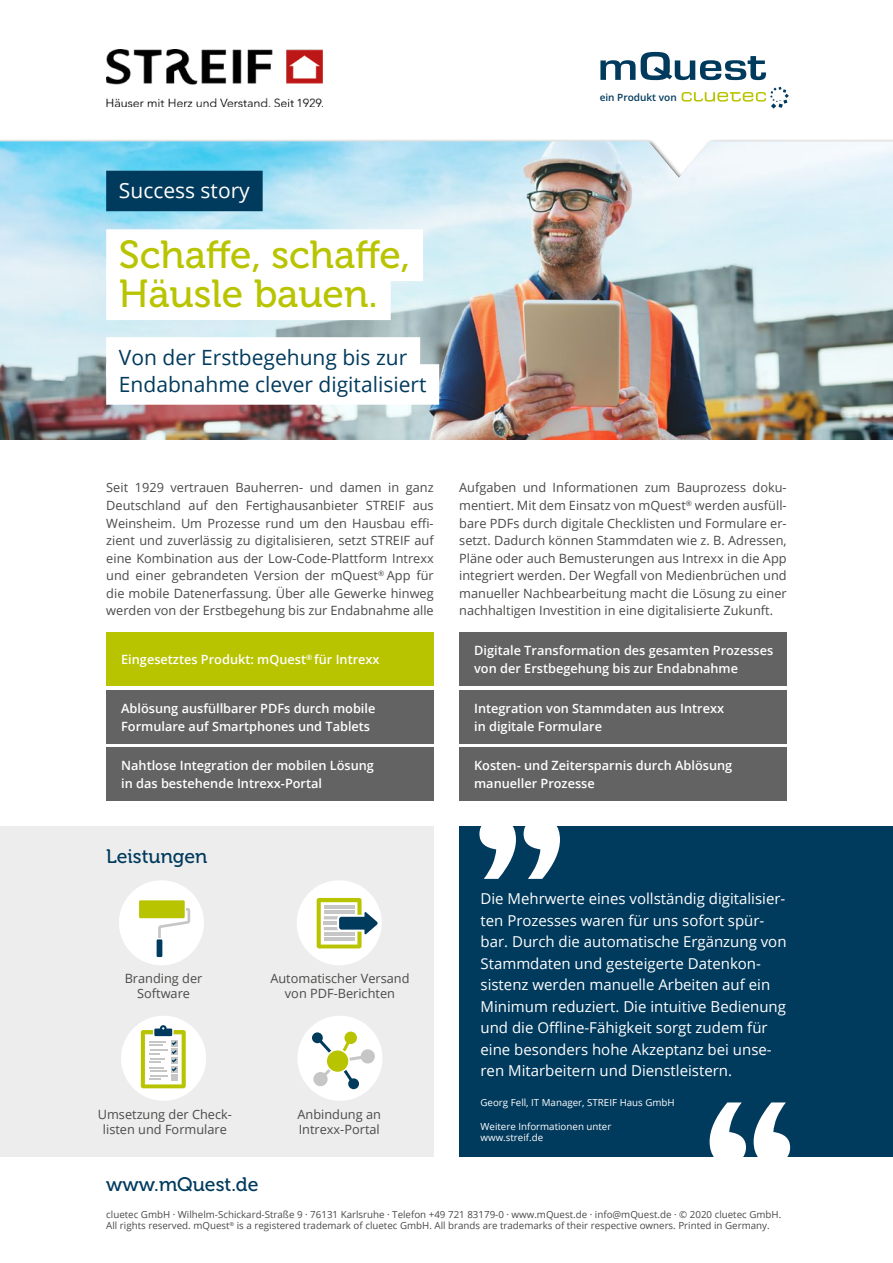
<style>
.page{position:relative;width:893px;height:1263px;background:#fff}
.page>*{position:absolute;margin:0;border:0;box-sizing:border-box;transform-origin:0 0}
.t1{font:39px/39px "Museo 500";color:#b9c400}
.t2{font:21px/27px "Open Sans";color:#003a5d}
.t3{font:21px "Open Sans";color:#fff}
.t4{font:19.5px "Museo 500";color:#003a5d}
.t5{font:15px/21.5px "Open Sans";color:#fff}
.t6{font:12.75px/17.5px "Open Sans";color:#4a4a49;text-align:center}
.t7{font:600 12.75px/17.9px "Open Sans";color:#fff}
.t8{font:600 10.05px "Open Sans";color:#003a5d}
.t9{font:9.75px/11.7px "Open Sans";color:#4a4a49}
.t10{font:9.75px/11.7px "Open Sans";color:#fff}
</style>
<div class="page">
<div style="left:0;top:826px;width:434px;height:331px;background:#ededed"></div>
<div style="left:459px;top:826px;width:434px;height:331px;background:#003a5d"></div>
<img style="left:0;top:141px;width:893px;height:299px">
<div style="left:106px;top:633px;width:328px;height:53px;background:#b9c400"></div>
<div style="left:459px;top:633px;width:328px;height:53px;background:#646363"></div>
<div style="left:106px;top:690px;width:328px;height:53px;background:#646363"></div>
<div style="left:459px;top:690px;width:328px;height:53px;background:#646363"></div>
<svg style="left:479px;top:826px;width:81px;height:53px"></svg>
<svg style="left:710px;top:1102px;width:80px;height:55px"></svg>
<div style="left:106px;top:337px;width:314px;height:41px;background:#fff"></div>
<div style="left:106px;top:364px;width:333px;height:41px;background:#fff"></div>
<div style="left:106px;top:171px;width:157px;height:40px;background:#003a5d"></div>
<div style="left:106px;top:229px;width:317px;height:52px;background:#fff"></div>
<div style="left:106px;top:268px;width:285px;height:52px;background:#fff"></div>
<svg style="left:600px;top:52px;width:166px;height:28px"></svg>
<svg style="left:682px;top:87px;width:107px;height:21px"></svg>
<div style="left:297px;top:1016px;width:85px;height:85px;background:#fff;border-radius:50%"></div>
<div style="left:327px;top:1050px;width:21px;height:22px;background:#b9c400;border-radius:50%"></div>
<svg style="left:343px;top:1031px;width:32px;height:32px"></svg>
<svg style="left:313px;top:1069px;width:18px;height:17px"></svg>
<svg style="left:344px;top:1070px;width:15px;height:19px"></svg>
<svg style="left:312px;top:1032px;width:19px;height:21px"></svg>
<div style="left:297px;top:880px;width:85px;height:85px;background:#fff;border-radius:50%"></div>
<svg style="left:317px;top:898px;width:61px;height:50px"></svg>
<div style="left:119px;top:880px;width:85px;height:85px;background:#fff;border-radius:50%"></div>
<div style="left:139px;top:900px;width:46px;height:18px;background:#b9c400"></div>
<svg style="left:158px;top:908px;width:32px;height:30px"></svg>
<div style="left:157px;top:939px;width:5px;height:18px;background:#003a5d"></div>
<div style="left:121px;top:1016px;width:85px;height:85px;background:#fff;border-radius:50%"></div>
<svg style="left:141px;top:1025px;width:45px;height:63px"></svg>
<div style="left:459px;top:748px;width:328px;height:53px;background:#646363"></div>
<div style="left:106px;top:748px;width:328px;height:53px;background:#646363"></div>
<img style="left:106px;top:49px;width:216px;height:57px">
<h2 class="t3" style="left:119px;top:176px;width:132px">Success story</h2>
<h1 class="t1" style="left:119px;top:236px;width:293px">Schaffe, schaffe,<br>Häusle bauen.</h1>
<h2 class="t2" style="left:119px;top:343px;width:309px">Von der Erstbegehung bis zur<br>Endabnahme clever digitalisiert</h2>
<p class="t8" style="left:600px;top:91px;width:79px">ein Produkt von</p>
<p class="t6" style="left:106px;top:479px;width:329px;text-align:justify">Seit 1929 vertrauen Bauherren- und damen in ganz Deutschland auf den Fertighausanbieter STREIF aus Weinsheim. Um Prozesse rund um den Hausbau effi&shy;zient und zuverlässig zu digitalisieren, setzt STREIF auf eine Kombination aus der Low-Code-Plattform Intrexx und einer gebrandeten Version der mQuest<sup>®</sup> App für die mobile Datenerfassung. Über alle Gewerke hinweg werden von der Erstbegehung bis zur Endabnahme alle</p>
<p class="t6" style="left:459px;top:479px;width:329px;text-align:justify">Aufgaben und Informationen zum Bauprozess doku&shy;mentiert. Mit dem Einsatz von mQuest<sup>®</sup> werden ausfüll&shy;bare PDFs durch digitale Checklisten und Formulare er&shy;setzt. Dadurch können Stammdaten wie z. B. Adressen, Pläne oder auch Bemusterungen aus Intrexx in die App integriert werden. Der Wegfall von Medienbrüchen und manueller Nachbearbeitung macht die Lösung zu einer nachhaltigen Investition in eine digitalisierte Zukunft.</p>
<p class="t7" style="left:121px;top:650px;width:260px">Eingesetztes Produkt: mQuest<sup>®</sup> für Intrexx</p>
<p class="t7" style="left:474px;top:642px;width:301px">Digitale Transformation des gesamten Prozesses von der Erstbegehung bis zur Endabnahme</p>
<p class="t7" style="left:121px;top:699px;width:256px">Ablösung ausfüllbarer PDFs durch mobile<br>Formulare auf Smartphones und Tablets</p>
<p class="t7" style="left:474px;top:699px;width:251px">Integration von Stammdaten aus Intrexx in digitale Formulare</p>
<p class="t7" style="left:121px;top:756px;width:254px">Nahtlose Integration der mobilen Lösung in das bestehende Intrexx-Portal</p>
<h3 class="t4" style="left:106px;top:846px;width:103px">Leistungen</h3>
<p class="t6" style="left:125px;top:970px;width:79px;line-height:15.3px">Branding der<br>Software</p>
<p class="t6" style="left:270px;top:970px;width:141px;line-height:15.3px">Automatischer Versand von PDF-Berichten</p>
<p class="t6" style="left:98px;top:1106px;width:136px;line-height:15.3px">Umsetzung der Check&shy;listen und Formulare</p>
<p class="t6" style="left:298px;top:1106px;width:85px;line-height:15.3px;text-align:left">Anbindung an<br>Intrexx-Portal</p>
<p class="t7" style="left:474px;top:756px;width:260px">Kosten- und Zeitersparnis durch Ablösung manueller Prozesse</p>
<p class="t5" style="left:480px;top:888px;width:308px">Die Mehrwerte eines vollständig digitalisier&shy;ten Prozesses waren für uns sofort spür&shy;bar. Durch die automatische Ergänzung von Stammdaten und gesteigerte Datenkon&shy;sistenz werden manuelle Arbeiten auf ein Minimum reduziert. Die intuitive Bedienung und die Offline-Fähigkeit sorgt zudem für eine besonders hohe Akzeptanz bei unse&shy;ren Mitarbeitern und Dienstleistern.</p>
<p class="t10" style="left:480px;top:1096px;width:196px">Georg Fell, IT Manager, STREIF Haus GmbH</p>
<p class="t10" style="left:480px;top:1120px;width:132px">Weitere Informationen unter www.streif.de</p>
<h3 class="t4" style="left:106px;top:1173px;width:154px">www.mQuest.de</h3>
<p class="t9" style="left:106px;top:1208px;width:676px">cluetec GmbH · Wilhelm-Schickard-Straße 9 · 76131 Karlsruhe · Telefon +49 721 83179-0 · www.mQuest.de · info@mQuest.de · © 2020 cluetec GmbH.<br>All rights reserved. mQuest<sup>®</sup> is a registered trademark of cluetec GmbH. All brands are trademarks of their respective owners. Printed in Germany.</p>
</div>
